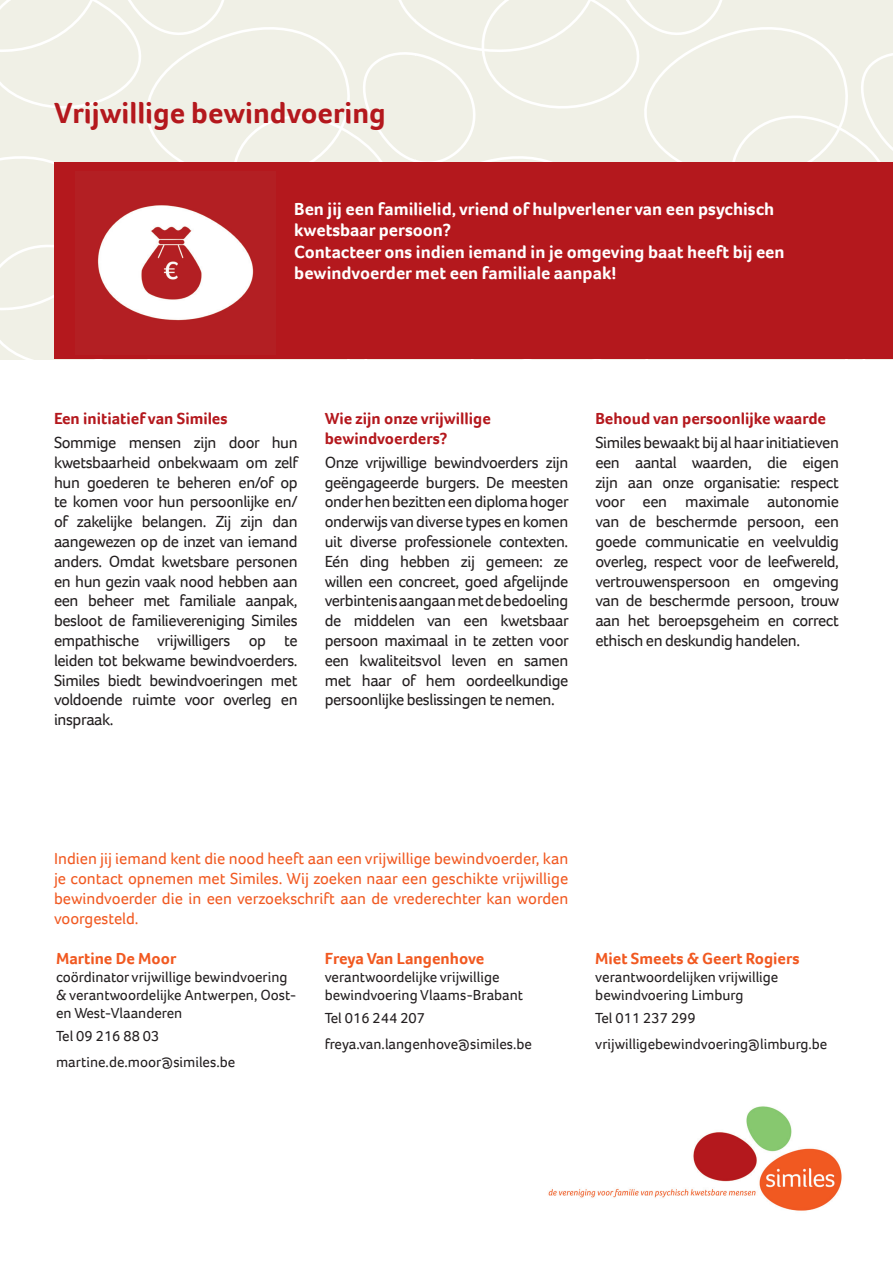
<style>
.page{position:relative;width:893px;height:1263px;background:#fff}
.page>*{position:absolute;margin:0;border:0;box-sizing:border-box;transform-origin:0 0}
.t1{font:700 30px "Foco";color:#b4181d}
.t2{font:700 18px/21.6px "Foco";color:#fff}
.t3{font:16.5px/19.8px "Foco";letter-spacing:-.025em;color:#231f20;text-align:justify}
.t4{font:16.5px/19.8px "Foco";color:#f15921;text-align:justify}
.t5{font:700 16.5px/19.8px "Foco";color:#b4181d}
.t6{font:700 16.5px "Foco";color:#f15921}
.t7{font:15px/18px "Foco";color:#231f20}
</style>
<div class="page">
<img style="left:548px;top:1106px;width:294px;height:105px">
<div style="left:0;top:0;width:893px;height:359px;background:#f0f0e6"></div>
<div style="left:54px;top:162px;width:839px;height:197px;background:#b4181d"></div>
<img style="left:97px;top:205px;width:157px;height:116px">
<h1 class="t1" style="left:54px;top:93px;width:333px">Vrijwillige bewindvoering</h1>
<p class="t2" style="left:294px;top:198px;width:492px">Ben jij een familielid, vriend of hulpverlener van een psychisch kwetsbaar persoon?<br>Contacteer ons indien iemand in je omgeving baat heeft bij een bewindvoerder met een familiale aanpak!</p>
<p class="t5" style="left:54px;top:408px;width:175px">Een initiatief van Similes</p>
<p class="t3" style="left:54px;top:432px;width:246px">Sommige mensen zijn door hun kwetsbaarheid onbekwaam om zelf hun goederen te beheren en/of op te komen voor hun persoonlijke en/ of zakelijke belangen. Zij zijn dan aangewezen op de inzet van iemand anders. Omdat kwetsbare personen en hun gezin vaak nood hebben aan een beheer met familiale aanpak, besloot de familievereniging Similes empathische vrijwilligers op te leiden tot bekwame bewindvoerders.<br>Similes biedt bewindvoeringen met voldoende ruimte voor overleg en inspraak.</p>
<p class="t5" style="left:325px;top:408px;width:168px">Wie zijn onze vrijwillige bewindvoerders?</p>
<p class="t3" style="left:325px;top:452px;width:246px">Onze vrijwillige bewindvoerders zijn geëngageerde burgers. De meesten onder hen bezitten een diploma hoger onderwijs van diverse types en komen uit diverse professionele contexten.<br>Eén ding hebben zij gemeen: ze willen een concreet, goed afgelijnde verbintenis aangaan met de bedoeling de middelen van een kwetsbaar persoon maximaal in te zetten voor een kwaliteitsvol leven en samen met haar of hem oordeelkundige persoonlijke beslissingen te nemen.</p>
<p class="t5" style="left:595px;top:408px;width:232px">Behoud van persoonlijke waarde</p>
<p class="t3" style="left:595px;top:432px;width:246px">Similes bewaakt bij al haar initiatieven een aantal waarden, die eigen zijn aan onze organisatie: respect voor een maximale autonomie van de beschermde persoon, een goede communicatie en veelvuldig overleg, respect voor de leefwereld, vertrouwenspersoon en omgeving van de beschermde persoon, trouw aan het beroepsgeheim en correct ethisch en deskundig handelen.</p>
<p class="t4" style="left:54px;top:849px;width:516px">Indien jij iemand kent die nood heeft aan een vrijwillige bewindvoerder, kan je contact opnemen met Similes. Wij zoeken naar een geschikte vrijwillige bewindvoerder die in een verzoekschrift aan de vrederechter kan worden voorgesteld.</p>
<p class="t6" style="left:56px;top:948px;width:122px">Martine De Moor</p>
<p class="t7" style="left:56px;top:968px;width:242px">coördinator vrijwillige bewindvoering &amp; verantwoordelijke Antwerpen, Oost&shy;en West-Vlaanderen</p>
<p class="t7" style="left:56px;top:1022px;width:181px;line-height:25.8px">Tel 09 216 88 03 martine.de.moor@similes.be</p>
<p class="t6" style="left:325px;top:948px;width:161px">Freya Van Langenhove</p>
<p class="t7" style="left:325px;top:968px;width:200px">verantwoordelijke vrijwillige bewindvoering Vlaams-Brabant</p>
<p class="t7" style="left:325px;top:1004px;width:209px;line-height:25.8px">Tel 016 244 207 freya.van.langenhove@similes.be</p>
<p class="t6" style="left:595px;top:948px;width:206px">Miet Smeets &amp; Geert Rogiers</p>
<p class="t7" style="left:595px;top:968px;width:185px">verantwoordelijken vrijwillige bewindvoering Limburg</p>
<p class="t7" style="left:595px;top:1004px;width:234px;line-height:25.8px">Tel 011 237 299 vrijwilligebewindvoering@limburg.be</p>
</div>
